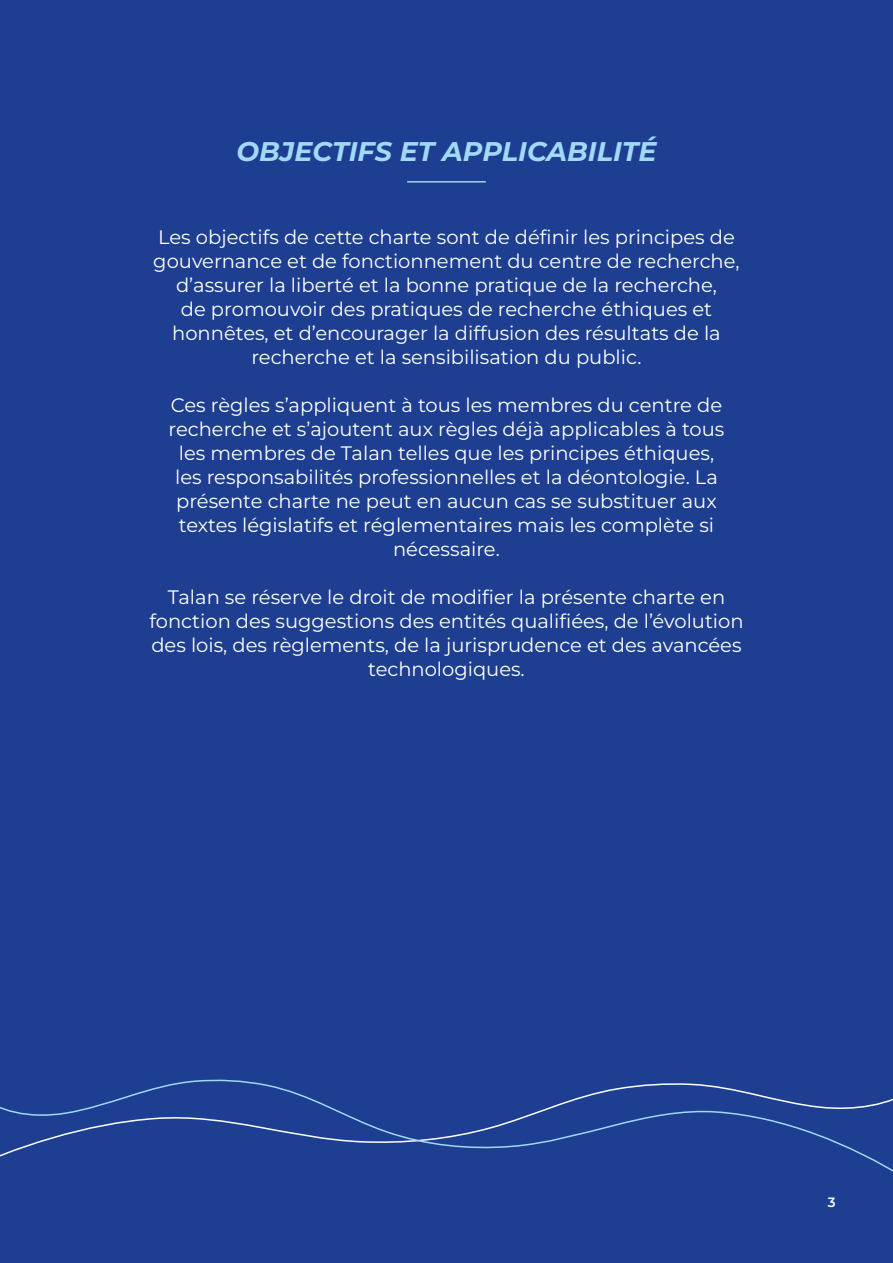
<style>
.page{position:relative;width:893px;height:1263px;background:#1d3e91}
.page>*{position:absolute;margin:0;border:0;box-sizing:border-box;transform-origin:0 0}
.t1{font:italic 100 27px "Montserrat";color:#a1d9f7}
.t2{font:100 19.5px/24px "Montserrat";color:#fff;text-align:center}
.t3{font:100 13.5px "Montserrat";color:#fff}
</style>
<div class="page">
<hr style="left:407px;top:181px;width:79px;height:2px;background:#a1d9f7">
<svg style="left:0;top:1079px;width:893px;height:93px"></svg>
<h1 class="t1" style="left:236px;top:135px;width:422px">OBJECTIFS ET APPLICABILITÉ</h1>
<p class="t2" style="left:153px;top:225px;width:588px">Les objectifs de cette charte sont de définir les principes de gouvernance et de fonctionnement du centre de recherche, d’assurer la liberté et la bonne pratique de la recherche,<br>de promouvoir des pratiques de recherche éthiques et honnêtes, et d’encourager la diffusion des résultats de la recherche et la sensibilisation du public.</p>
<p class="t2" style="left:169px;top:393px;width:557px">Ces règles s’appliquent à tous les membres du centre de recherche et s’ajoutent aux règles déjà applicables à tous les membres de Talan telles que les principes éthiques, les responsabilités professionnelles et la déontologie. La présente charte ne peut en aucun cas se substituer aux textes législatifs et réglementaires mais les complète si nécessaire.</p>
<p class="t2" style="left:149px;top:585px;width:596px">Talan se réserve le droit de modifier la présente charte en fonction des suggestions des entités qualifiées, de l’évolution des lois, des règlements, de la jurisprudence et des avancées technologiques.</p>
<p class="t3" style="left:828px;top:1194px;width:9px">3</p>
</div>
